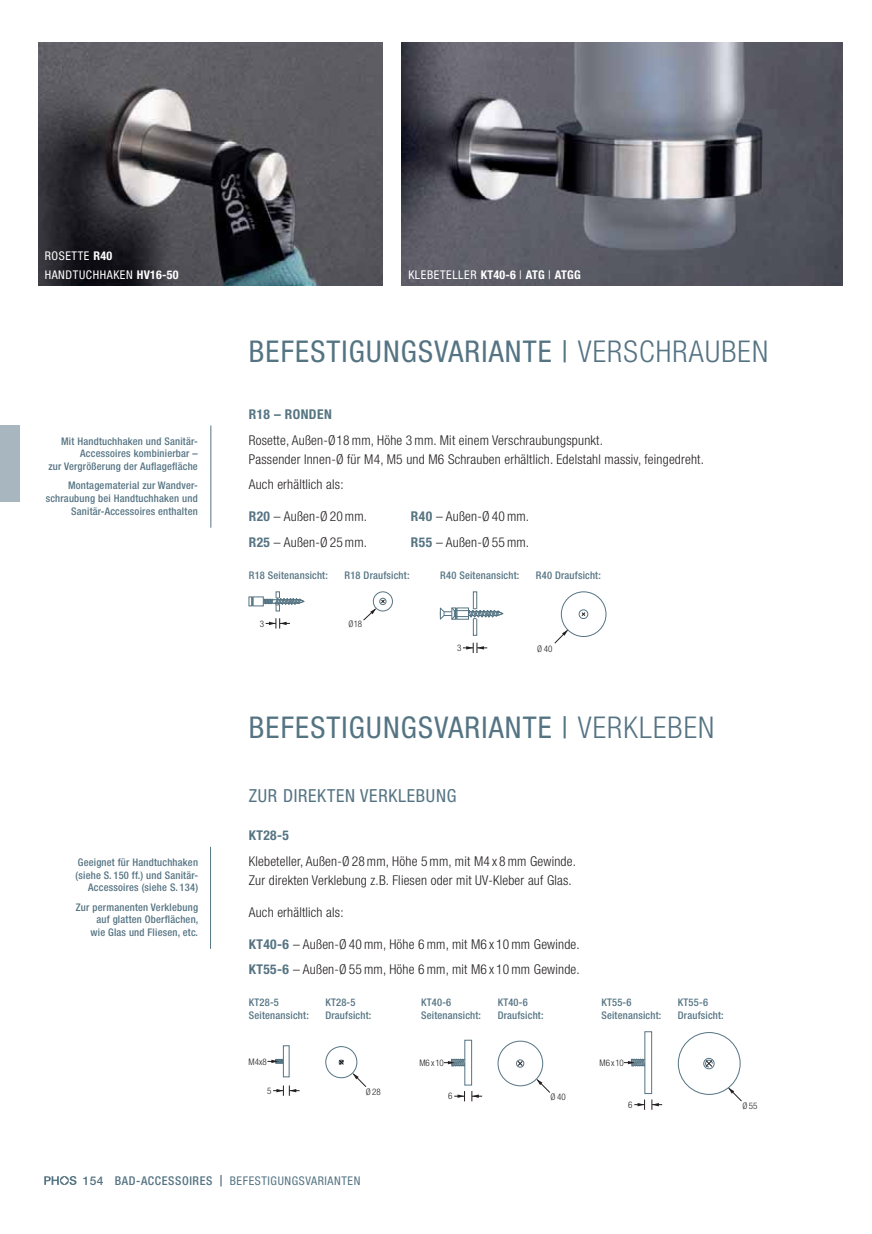
<style>
.page{position:relative;width:872px;height:1234px;background:#fff}
.page>*{position:absolute;margin:0;border:0;box-sizing:border-box;transform-origin:0 0}
.t1{font:condensed 30px "Helvetica Neue LT Std";letter-spacing:.04em;color:#557483}
.t2{font:condensed 18px "Helvetica Neue LT Std";letter-spacing:.04em;color:#557483}
.t3{font:300 condensed 13.5px/19.2px "Helvetica Neue LT Std";letter-spacing:.015em;color:#231f20}
.t4{font:700 condensed 13.5px "Helvetica Neue LT Std";letter-spacing:.03em;color:#557483}
.t5{font:condensed 12px/19.2px "Helvetica Neue LT Std";letter-spacing:.05em;color:#fff}
.t6{font:condensed 12px "Helvetica Neue LT Std";letter-spacing:.05em;color:#557483}
.t7{font:500 condensed 10.5px/12.8px "Helvetica Neue LT Std";letter-spacing:.02em;color:#557483}
.t8{font:300 condensed 9px "Helvetica Neue LT Std";color:#231f20}
.s1{font-weight:700}
.s2{font-weight:300}
.s3{font-weight:700;color:#567482}
.s4{font-weight:700;color:#557483}
.s5{font-weight:500;font-stretch:normal}
.s6{font-weight:500;font-size:12.15px}
.s7{font-weight:500;font-stretch:normal;font-size:11.4px}
</style>
<div class="page">
<img style="left:402px;top:43px;width:440px;height:242px">
<img style="left:38px;top:43px;width:345px;height:242px">
<svg style="left:581px;top:612px;width:4px;height:4px"></svg>
<div style="left:561px;top:591px;width:45px;height:45px;border:1px solid #557483;border-radius:50%"></div>
<div style="left:579px;top:609px;width:9px;height:9px;border:1px solid #557483;border-radius:50%"></div>
<svg style="left:554px;top:629px;width:14px;height:14px"></svg>
<div style="left:373px;top:591px;width:20px;height:20px;border:1px solid #557483;border-radius:50%"></div>
<div style="left:379px;top:597px;width:7px;height:8px;border:1px solid #557483;border-radius:50%"></div>
<svg style="left:363px;top:599px;width:22px;height:21px"></svg>
<div style="left:283px;top:1045px;width:6px;height:31px;border:1px solid #557483"></div>
<svg style="left:267px;top:1058px;width:17px;height:5px"></svg>
<svg style="left:273px;top:1085px;width:27px;height:10px"></svg>
<div style="left:464px;top:1039px;width:8px;height:46px;border:1px solid #557483"></div>
<svg style="left:471px;top:1091px;width:11px;height:10px"></svg>
<svg style="left:454px;top:1091px;width:11px;height:10px"></svg>
<svg style="left:444px;top:1058px;width:21px;height:8px"></svg>
<div style="left:644px;top:1031px;width:8px;height:62px;border:1px solid #557483"></div>
<svg style="left:651px;top:1099px;width:11px;height:10px"></svg>
<svg style="left:634px;top:1099px;width:11px;height:10px"></svg>
<svg style="left:624px;top:1058px;width:21px;height:8px"></svg>
<div style="left:325px;top:1045px;width:32px;height:32px;border:1px solid #557483;border-radius:50%"></div>
<svg style="left:339px;top:1059px;width:5px;height:5px"></svg>
<svg style="left:353px;top:1072px;width:13px;height:14px"></svg>
<div style="left:497px;top:1040px;width:46px;height:45px;border:1px solid #557483;border-radius:50%"></div>
<div style="left:516px;top:1059px;width:8px;height:8px;border:1px solid #557483;border-radius:50%"></div>
<svg style="left:517px;top:1060px;width:6px;height:5px"></svg>
<svg style="left:536px;top:1078px;width:14px;height:14px"></svg>
<div style="left:678px;top:1031px;width:62px;height:63px;border:1px solid #557483;border-radius:50%"></div>
<div style="left:703px;top:1057px;width:11px;height:11px;border:1px solid #557483;border-radius:50%"></div>
<svg style="left:705px;top:1059px;width:7px;height:8px"></svg>
<svg style="left:728px;top:1087px;width:14px;height:14px"></svg>
<div style="left:276px;top:591px;width:4px;height:20px;border:1px solid #557483"></div>
<svg style="left:249px;top:596px;width:55px;height:10px"></svg>
<svg style="left:266px;top:618px;width:24px;height:10px"></svg>
<div style="left:473px;top:591px;width:4px;height:44px;border:1px solid #557483"></div>
<svg style="left:440px;top:607px;width:63px;height:12px"></svg>
<svg style="left:463px;top:642px;width:24px;height:11px"></svg>
<hr style="left:210px;top:425px;width:1px;height:102px;background:#557483">
<hr style="left:210px;top:846px;width:1px;height:102px;background:#557483">
<svg style="left:44px;top:1176px;width:33px;height:8px"></svg>
<div style="left:0;top:425px;width:19px;height:77px;background:#a7b6bf"></div>
<p class="t5" style="left:45px;top:247px;width:136px">ROSETTE <span class="s1">R40<br></span>HANDTUCHHAKEN <span class="s1">HV16-50</span></p>
<p class="t7" style="left:48px;top:436px;width:151px;text-align:right">Mit Handtuchhaken und Sanitär-<br>Accessoires kombinierbar –<br>zur Vergrößerung der Auflagefläche</p>
<p class="t7" style="left:46px;top:480px;width:153px;text-align:right">Montagematerial zur Wandver&shy;schraubung bei Handtuchhaken und<br>Sanitär-Accessoires enthalten</p>
<p class="t7" style="left:76px;top:856px;width:124px;text-align:right">Geeignet für Handtuchhaken (siehe S. 150 ff.) und Sanitär-<br>Accessoires (siehe S. 134)</p>
<p class="t7" style="left:76px;top:901px;width:124px;text-align:right">Zur permanenten Verklebung auf glatten Oberflächen,<br>wie Glas und Fliesen, etc.</p>
<p class="t5" style="left:408px;top:266px;width:174px">KLEBETELLER <span class="s1">KT40-6</span> | <span class="s1">ATG</span> | <span class="s1">ATGG</span></p>
<h1 class="t1" style="left:249px;top:340px;width:521px">BEFESTIGUNGSVARIANTE | <span class="s2">VERSCHRAUBEN</span></h1>
<p class="t4" style="left:249px;top:406px;width:84px">R18 – RONDEN</p>
<p class="t3" style="left:249px;top:432px;width:456px">Rosette, Außen-Ø 18 mm, Höhe 3 mm. Mit einem Verschraubungspunkt.<br>Passender Innen-Ø für M4, M5 und M6 Schrauben erhältlich. Edelstahl massiv, feingedreht.</p>
<p class="t3" style="left:249px;top:476px;width:96px">Auch erhältlich als:</p>
<p class="t3" style="left:249px;top:508px;width:120px"><span class="s3">R20</span> – Außen-Ø 20 mm.</p>
<p class="t3" style="left:411px;top:508px;width:120px"><span class="s3">R40</span> – Außen-Ø 40 mm.</p>
<p class="t3" style="left:249px;top:534px;width:120px"><span class="s3">R25</span> – Außen-Ø 25 mm.</p>
<p class="t3" style="left:411px;top:534px;width:120px"><span class="s3">R55</span> – Außen-Ø 55 mm.</p>
<p class="t7" style="left:249px;top:569px;width:81px">R18 Seitenansicht:</p>
<p class="t7" style="left:536px;top:569px;width:66px">R40 Draufsicht:</p>
<p class="t7" style="left:344px;top:569px;width:66px">R18 Draufsicht:</p>
<p class="t7" style="left:440px;top:569px;width:81px">R40 Seitenansicht:</p>
<p class="t8" style="left:260px;top:620px;width:6px">3</p>
<p class="t8" style="left:348px;top:620px;width:15px">Ø 18</p>
<p class="t8" style="left:457px;top:644px;width:6px">3</p>
<p class="t8" style="left:537px;top:645px;width:17px">Ø 40</p>
<h1 class="t1" style="left:249px;top:716px;width:467px">BEFESTIGUNGSVARIANTE | <span class="s2">VERKLEBEN</span></h1>
<h2 class="t2" style="left:249px;top:789px;width:209px">ZUR DIREKTEN VERKLEBUNG</h2>
<p class="t4" style="left:249px;top:827px;width:42px">KT28-5</p>
<p class="t3" style="left:249px;top:853px;width:329px">Klebeteller, Außen-Ø 28 mm, Höhe 5 mm, mit M4 x 8 mm Gewinde.<br>Zur direkten Verklebung z.B. Fliesen oder mit UV-Kleber auf Glas.</p>
<p class="t3" style="left:249px;top:904px;width:96px">Auch erhältlich als:</p>
<p class="t3" style="left:249px;top:932px;width:332px;line-height:25.5px"><span class="s4">KT40-6</span> – Außen-Ø 40 mm, Höhe 6 mm, mit M6 x 10 mm Gewinde.<br><span class="s4">KT55-6</span> – Außen-Ø 55 mm, Höhe 6 mm, mit M6 x 10 mm Gewinde.</p>
<p class="t7" style="left:249px;top:997px;width:62px">KT28-5<br>Seitenansicht:</p>
<p class="t7" style="left:325px;top:997px;width:47px">KT28-5<br>Draufsicht:</p>
<p class="t7" style="left:421px;top:997px;width:62px">KT40-6<br>Seitenansicht:</p>
<p class="t7" style="left:497px;top:997px;width:47px">KT40-6<br>Draufsicht:</p>
<p class="t7" style="left:601px;top:997px;width:62px">KT55-6<br>Seitenansicht:</p>
<p class="t7" style="left:678px;top:997px;width:47px">KT55-6<br>Draufsicht:</p>
<p class="t8" style="left:248px;top:1057px;width:20px">M4x8</p>
<p class="t8" style="left:267px;top:1087px;width:6px">5</p>
<p class="t8" style="left:366px;top:1088px;width:17px">Ø 28</p>
<p class="t8" style="left:419px;top:1059px;width:26px">M6 x 10</p>
<p class="t8" style="left:448px;top:1092px;width:6px">6</p>
<p class="t8" style="left:550px;top:1093px;width:17px">Ø 40</p>
<p class="t8" style="left:599px;top:1059px;width:26px">M6 x 10</p>
<p class="t8" style="left:628px;top:1101px;width:6px">6</p>
<p class="t8" style="left:742px;top:1102px;width:17px">Ø 55</p>
<p class="t6" style="left:83px;top:1176px;width:279px"><span class="s5">154</span> <span class="s6">BAD-ACCESSOIRES</span> <span class="s7">|</span> BEFESTIGUNGSVARIANTEN</p>
</div>
